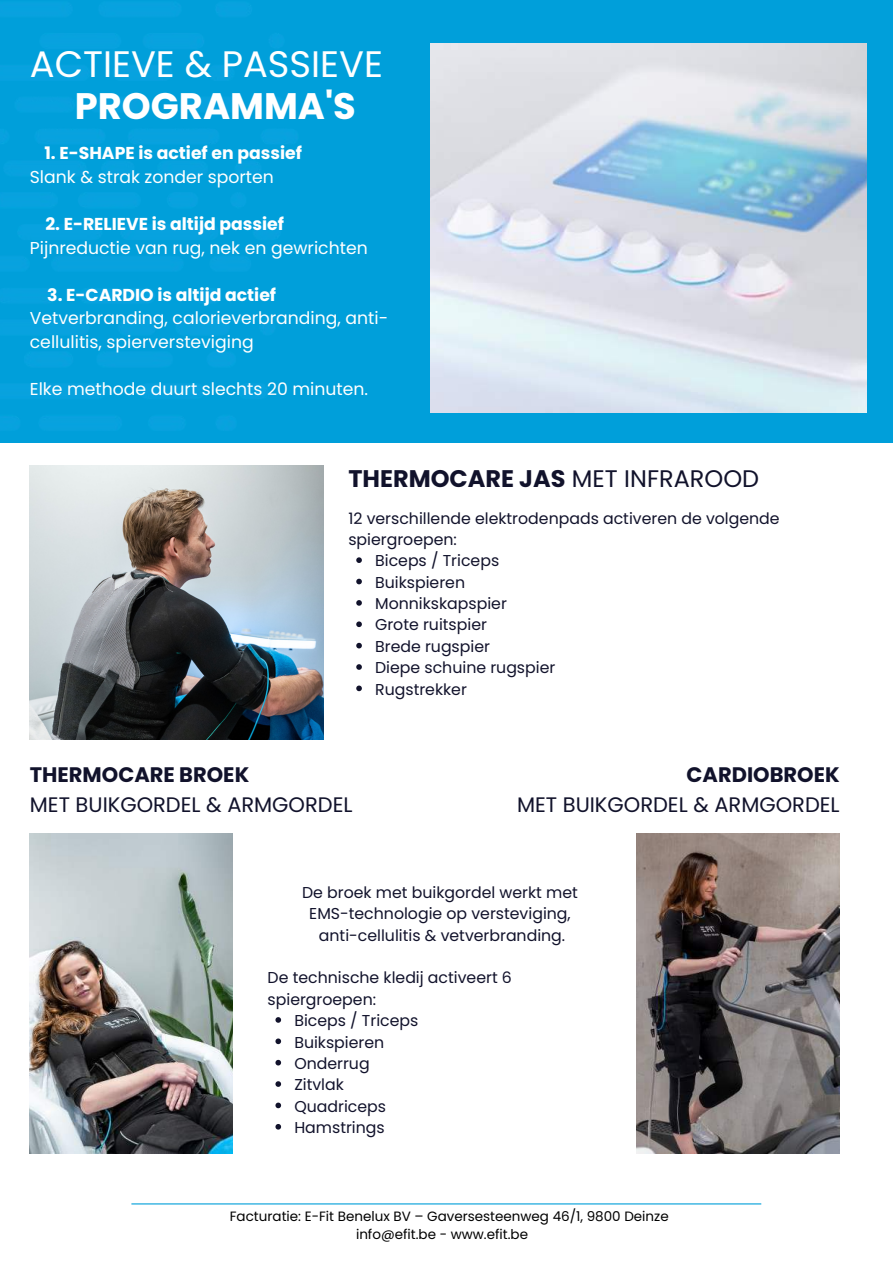
<style>
.page{position:relative;width:893px;height:1264px;background:#fff}
.page>*{position:absolute;margin:0;border:0;box-sizing:border-box;transform-origin:0 0}
.t1{font:36.9px "Poppins";color:#fff}
.t2{font:700 36.9px "Poppins";color:#fff}
.t3{font:700 24px "Poppins";color:#11122b}
.t4{font:21px "Poppins";color:#11122b}
.t5{font:700 21px "Poppins";color:#11122b}
.t6{font:17.25px/23.5px "Poppins";color:#fff}
.t7{font:700 17.25px "Poppins";color:#fff}
.t8{font:15.75px/21.3px "Poppins";color:#11122b}
.t9{font:13.5px/18px "Poppins";color:#000}
.s1{font-weight:400}
</style>
<div class="page">
<div style="left:0;top:0;width:892px;height:442px;background:#009fda"></div>
<img style="left:636px;top:833px;width:203px;height:320px">
<img style="left:30px;top:466px;width:293px;height:273px">
<img style="left:430px;top:43px;width:435px;height:369px">
<svg style="left:356px;top:557px;width:6px;height:6px"></svg>
<svg style="left:356px;top:578px;width:6px;height:6px"></svg>
<svg style="left:356px;top:600px;width:6px;height:5px"></svg>
<svg style="left:356px;top:621px;width:6px;height:6px"></svg>
<svg style="left:356px;top:643px;width:6px;height:5px"></svg>
<svg style="left:356px;top:664px;width:6px;height:5px"></svg>
<svg style="left:356px;top:685px;width:6px;height:6px"></svg>
<svg style="left:275px;top:1017px;width:6px;height:5px"></svg>
<svg style="left:275px;top:1038px;width:6px;height:6px"></svg>
<svg style="left:275px;top:1059px;width:6px;height:6px"></svg>
<svg style="left:275px;top:1081px;width:6px;height:5px"></svg>
<svg style="left:275px;top:1102px;width:6px;height:6px"></svg>
<svg style="left:275px;top:1124px;width:6px;height:5px"></svg>
<img style="left:30px;top:833px;width:202px;height:320px">
<hr style="left:131px;top:1203px;width:630px;height:1px;background:#009fda">
<h1 class="t1" style="left:30px;top:42px;width:354px">ACTIEVE &amp; PASSIEVE</h1>
<h1 class="t2" style="left:75px;top:85px;width:282px">PROGRAMMA'S</h1>
<p class="t7" style="left:44px;top:143px;width:259px">1. E-SHAPE is actief en passief</p>
<p class="t6" style="left:30px;top:165px;width:245px">Slank &amp; strak zonder sporten</p>
<p class="t7" style="left:45px;top:214px;width:240px">2. E-RELIEVE is altijd passief</p>
<p class="t6" style="left:30px;top:236px;width:339px">Pijnreductie van rug, nek en gewrichten</p>
<p class="t7" style="left:47px;top:285px;width:230px">3. E-CARDIO is altijd actief</p>
<p class="t6" style="left:30px;top:307px;width:360px">Vetverbranding, calorieverbranding, anti&shy;cellulitis, spierversteviging</p>
<p class="t6" style="left:30px;top:377px;width:340px">Elke methode duurt slechts 20 minuten.</p>
<h2 class="t3" style="left:348px;top:465px;width:412px">THERMOCARE JAS <span class="s1">MET INFRAROOD</span></h2>
<p class="t8" style="left:348px;top:507px;width:433px">12 verschillende elektrodenpads activeren de volgende spiergroepen:</p>
<p class="t8" style="left:375px;top:550px;width:182px">Biceps / Triceps<br>Buikspieren<br>Monnikskapspier<br>Grote ruitspier<br>Brede rugspier<br>Diepe schuine rugspier<br>Rugstrekker</p>
<h3 class="t5" style="left:30px;top:762px;width:221px">THERMOCARE BROEK</h3>
<h3 class="t4" style="left:30px;top:792px;width:324px">MET BUIKGORDEL &amp; ARMGORDEL</h3>
<h3 class="t5" style="left:686px;top:762px;width:154px">CARDIOBROEK</h3>
<h3 class="t4" style="left:517px;top:792px;width:324px">MET BUIKGORDEL &amp; ARMGORDEL</h3>
<p class="t8" style="left:302px;top:881px;width:277px;text-align:center">De broek met buikgordel werkt met<br>EMS-technologie op versteviging, anti-cellulitis &amp; vetverbranding.</p>
<p class="t8" style="left:267px;top:967px;width:246px">De technische kledij activeert 6 spiergroepen:</p>
<p class="t8" style="left:294px;top:1010px;width:125px">Biceps / Triceps<br>Buikspieren<br>Onderrug<br>Zitvlak<br>Quadriceps<br>Hamstrings</p>
<p class="t9" style="left:356px;top:1206px;width:314px;text-indent:-126px">Facturatie: E-Fit Benelux BV – Gaversesteenweg 46/1, 9800 Deinze info@efit.be - www.efit.be</p>
</div>
